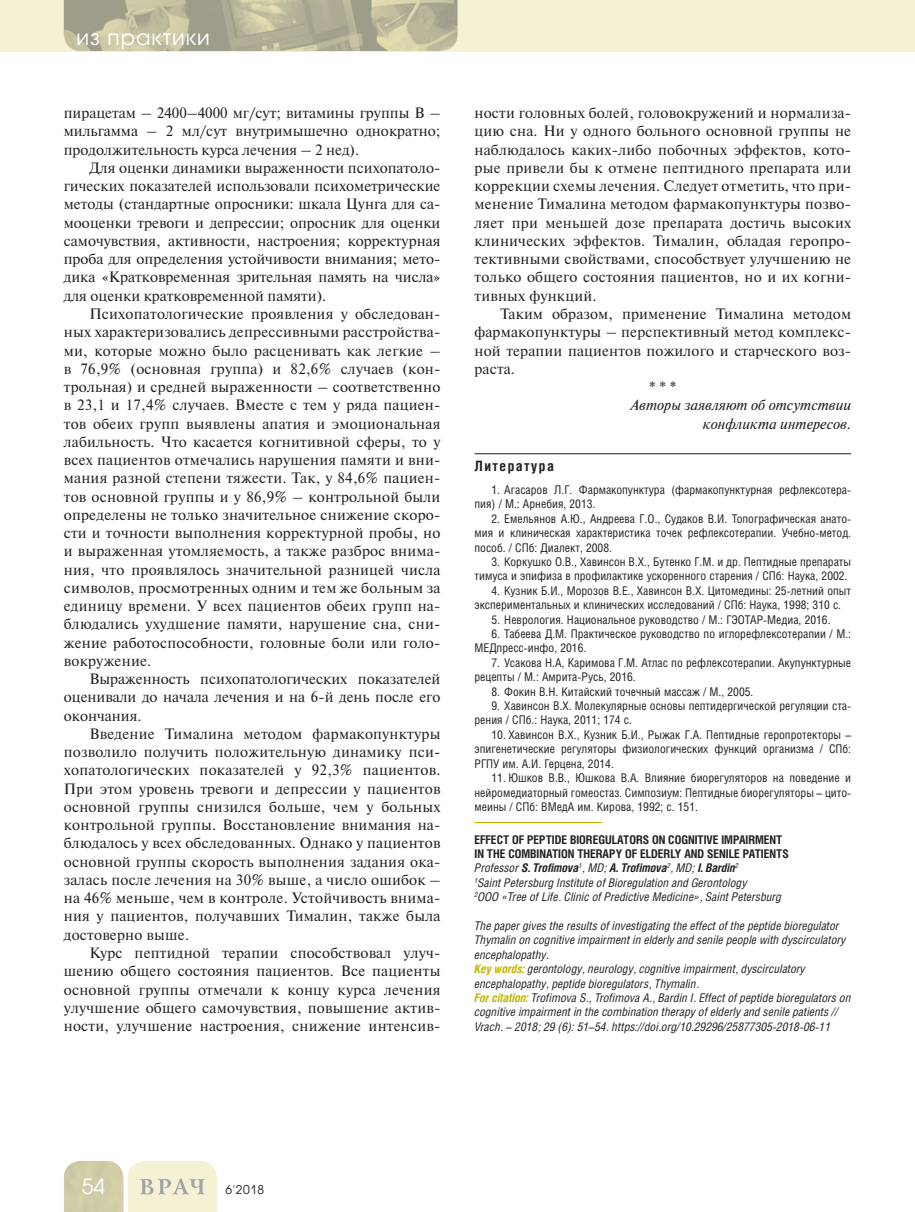
<style>
.page{position:relative;width:915px;height:1212px;background:#fff}
.page>*{position:absolute;margin:0;border:0;box-sizing:border-box;transform-origin:0 0}
.t1{font:21px "Avant Garde Gothic C";letter-spacing:.05em;color:#fff}
.t2{font:15px/18.3px "Newton C";letter-spacing:.01em;color:#231f20;text-align:justify}
.t3{font:italic 15px/18.3px "Newton C";color:#231f20;text-align:right}
.t4{font:700 14.25px "Helios Cond";letter-spacing:.1em;color:#231f20}
.t5{font:12px/14.4px "Helios Cond";color:#231f20}
.t6{font:italic 12px/14.4px "Helios Cond";color:#231f20}
.t7{font:12px "Avant Garde Gothic C";color:#231f20}
.s1{font-weight:700;font-style:normal}
.s2{font-weight:700}
.s3{font-weight:700;color:#c1b400}
</style>
<div class="page">
<div style="left:0;top:0;width:914px;height:51px;background:#f5f1d5"></div>
<svg style="left:64px;top:1161px;width:153px;height:51px;background:#e3e0c3"></svg>
<img style="left:64px;top:0;width:393px;height:51px">
<hr style="left:474px;top:453px;width:376px;height:1px;background:#231f20">
<hr style="left:474px;top:822px;width:128px;height:1px;background:#c1b400">
<h1 class="t1" style="left:77px;top:27px;width:135px">из практики</h1>
<p class="t2" style="left:64px;top:105px;width:378px">пирацетам – 2400–4000 мг/сут; витамины группы В – мильгамма – 2 мл/сут внутримышечно однократно; продолжительность курса лечения – 2 нед).</p>
<p class="t2" style="left:64px;top:160px;width:378px;text-indent:26px">Для оценки динамики выраженности психопатоло&shy;гических показателей использовали психометрические методы (стандартные опросники: шкала Цунга для са&shy;мооценки тревоги и депрессии; опросник для оценки самочувствия, активности, настроения; корректурная проба для определения устойчивости внимания; мето&shy;дика «Кратковременная зрительная память на числа» для оценки кратковременной памяти).</p>
<p class="t2" style="left:64px;top:306px;width:378px;text-indent:26px">Психопатологические проявления у обследован&shy;ных характеризовались депрессивными расстройства&shy;ми, которые можно было расценивать как легкие – в 76,9% (основная группа) и 82,6% случаев (кон&shy;трольная) и средней выраженности – соответственно в 23,1 и 17,4% случаев. Вместе с тем у ряда пациен&shy;тов обеих групп выявлены апатия и эмоциональная лабильность. Что касается когнитивной сферы, то у всех пациентов отмечались нарушения памяти и вни&shy;мания разной степени тяжести. Так, у 84,6% пациен&shy;тов основной группы и у 86,9% – контрольной были определены не только значительное снижение скоро&shy;сти и точности выполнения корректурной пробы, но и выраженная утомляемость, а также разброс внима&shy;ния, что проявлялось значительной разницей числа символов, просмотренных одним и тем же больным за единицу времени. У всех пациентов обеих групп на&shy;блюдались ухудшение памяти, нарушение сна, сни&shy;жение работоспособности, головные боли или голо&shy;вокружение.</p>
<p class="t2" style="left:64px;top:671px;width:378px;text-indent:26px">Выраженность психопатологических показателей оценивали до начала лечения и на 6-й день после его окончания.</p>
<p class="t2" style="left:64px;top:726px;width:378px;text-indent:26px">Введение Тималина методом фармакопунктуры позволило получить положительную динамику пси&shy;хопатологических показателей у 92,3% пациентов.<br>При этом уровень тревоги и депрессии у пациентов основной группы снизился больше, чем у больных контрольной группы. Восстановление внимания на&shy;блюдалось у всех обследованных. Однако у пациентов основной группы скорость выполнения задания ока&shy;залась после лечения на 30% выше, а число ошибок – на 46% меньше, чем в контроле. Устойчивость внима&shy;ния у пациентов, получавших Тималин, также была достоверно выше.</p>
<p class="t2" style="left:64px;top:945px;width:378px;text-indent:26px">Курс пептидной терапии способствовал улуч&shy;шению общего состояния пациентов. Все пациенты основной группы отмечали к концу курса лечения улучшение общего самочувствия, повышение актив&shy;ности, улучшение настроения, снижение интенсив-</p>
<p class="t2" style="left:474px;top:105px;width:378px">ности головных болей, головокружений и нормализа&shy;цию сна. Ни у одного больного основной группы не наблюдалось каких-либо побочных эффектов, кото&shy;рые привели бы к отмене пептидного препарата или коррекции схемы лечения. Следует отметить, что при&shy;менение Тималина методом фармакопунктуры позво&shy;ляет при меньшей дозе препарата достичь высоких клинических эффектов. Тималин, обладая геропро&shy;тективными свойствами, способствует улучшению не только общего состояния пациентов, но и их когни&shy;тивных функций.</p>
<p class="t2" style="left:500px;top:306px;width:352px">Таким образом, применение Тималина методом</p>
<p class="t2" style="left:474px;top:324px;width:378px">фармакопунктуры – перспективный метод комплекс-</p>
<p class="t2" style="left:474px;top:343px;width:378px">ной терапии пациентов пожилого и старческого воз-</p>
<p class="t2" style="left:474px;top:361px;width:42px">раста.</p>
<p class="t2" style="left:649px;top:379px;width:29px">* * *</p>
<p class="t3" style="left:630px;top:397px;width:222px">Авторы заявляют об отсутствии конфликта интересов.</p>
<p class="t4" style="left:474px;top:460px;width:81px">Литература</p>
<p class="t5" style="left:474px;top:484px;width:378px;text-indent:17px">1. Агасаров Л.Г. Фармакопунктура (фармакопунктурная рефлексотера&shy;пия) / М.: Арнебия, 2013.</p>
<p class="t5" style="left:474px;top:513px;width:378px;text-align:justify;text-indent:17px">2. Емельянов А.Ю., Андреева Г.О., Судаков В.И. Топографическая анато&shy;мия и клиническая характеристика точек рефлексотерапии. Учебно-метод. пособ. / СПб: Диалект, 2008.</p>
<p class="t5" style="left:474px;top:556px;width:378px;text-indent:17px">3. Коркушко О.В., Хавинсон В.Х., Бутенко Г.М. и др. Пептидные препараты тимуса и эпифиза в профилактике ускоренного старения / СПб: Наука, 2002.</p>
<p class="t5" style="left:474px;top:585px;width:378px;text-indent:17px">4. Кузник Б.И., Морозов В.Е., Хавинсон В.Х. Цитомедины: 25-летний опыт экспериментальных и клинических исследований / СПб: Наука, 1998; 310 с.</p>
<p class="t5" style="left:491px;top:613px;width:340px">5. Неврология. Национальное руководство / М.: ГЭОТАР-Медиа, 2016.</p>
<p class="t5" style="left:474px;top:628px;width:378px;text-indent:17px">6. Табеева Д.М. Практическое руководство по иглорефлексотерапии / М.:<br>МЕДпресс-инфо, 2016.</p>
<p class="t5" style="left:474px;top:657px;width:378px;text-indent:17px">7. Усакова Н.А, Каримова Г.М. Атлас по рефлексотерапии. Акупунктурные рецепты / М.: Амрита-Русь, 2016.</p>
<p class="t5" style="left:491px;top:685px;width:263px">8. Фокин В.Н. Китайский точечный массаж / М., 2005.</p>
<p class="t5" style="left:474px;top:700px;width:378px;text-indent:17px">9. Хавинсон В.Х. Молекулярные основы пептидергической регуляции ста&shy;рения / СПб.: Наука, 2011; 174 с.</p>
<p class="t5" style="left:474px;top:729px;width:378px;text-align:justify;text-indent:17px">10. Хавинсон В.Х., Кузник Б.И., Рыжак Г.А. Пептидные геропротекторы – эпигенетические регуляторы физиологических функций организма / СПб:<br>РГПУ им. А.И. Герцена, 2014.</p>
<p class="t5" style="left:474px;top:772px;width:378px;text-align:justify;text-indent:17px">11. Юшков В.В., Юшкова В.А. Влияние биорегуляторов на поведение и нейромедиаторный гомеостаз. Симпозиум: Пептидные биорегуляторы – цито&shy;меины / СПб: ВМедА им. Кирова, 1992; с. 151.</p>
<p class="t6" style="left:474px;top:833px;width:315px"><span class="s1">EFFECT OF PEPTIDE BIOREGULATORS ON COGNITIVE IMPAIRMENT IN THE COMBINATION THERAPY OF ELDERLY AND SENILE PATIENTS </span>Professor <span class="s2">S. Trofimova</span><sup>1</sup>, MD; <span class="s2">A. Trofimova</span><sup>2</sup>, MD; <span class="s2">I. Bardin</span><sup>2<br>1</sup>Saint Petersburg Institute of Bioregulation and Gerontology<br><sup>2</sup>OOO «Tree of Life. Clinic of Predictive Medicine», Saint Petersburg</p>
<p class="t6" style="left:474px;top:920px;width:378px">The paper gives the results of investigating the effect of the peptide bioregulator Thymalin on cognitive impairment in elderly and senile people with dyscirculatory encephalopathy.<br><span class="s3">Key words:</span> gerontology, neurology, cognitive impairment, dyscirculatory encephalopathy, peptide bioregulators, Thymalin.<br><span class="s3">For citation:</span> Trofimova S., Trofimova A., Bardin I. Effect of peptide bioregulators on cognitive impairment in the combination therapy of elderly and senile patients // Vrach. – 2018; 29 (6): 51–54. https://doi.org/10.29296/25877305-2018-06-11</p>
<h1 class="t1" style="left:82px;top:1177px;width:25px">54</h1>
<p class="t7" style="left:225px;top:1184px;width:40px">6'2018</p>
</div>
